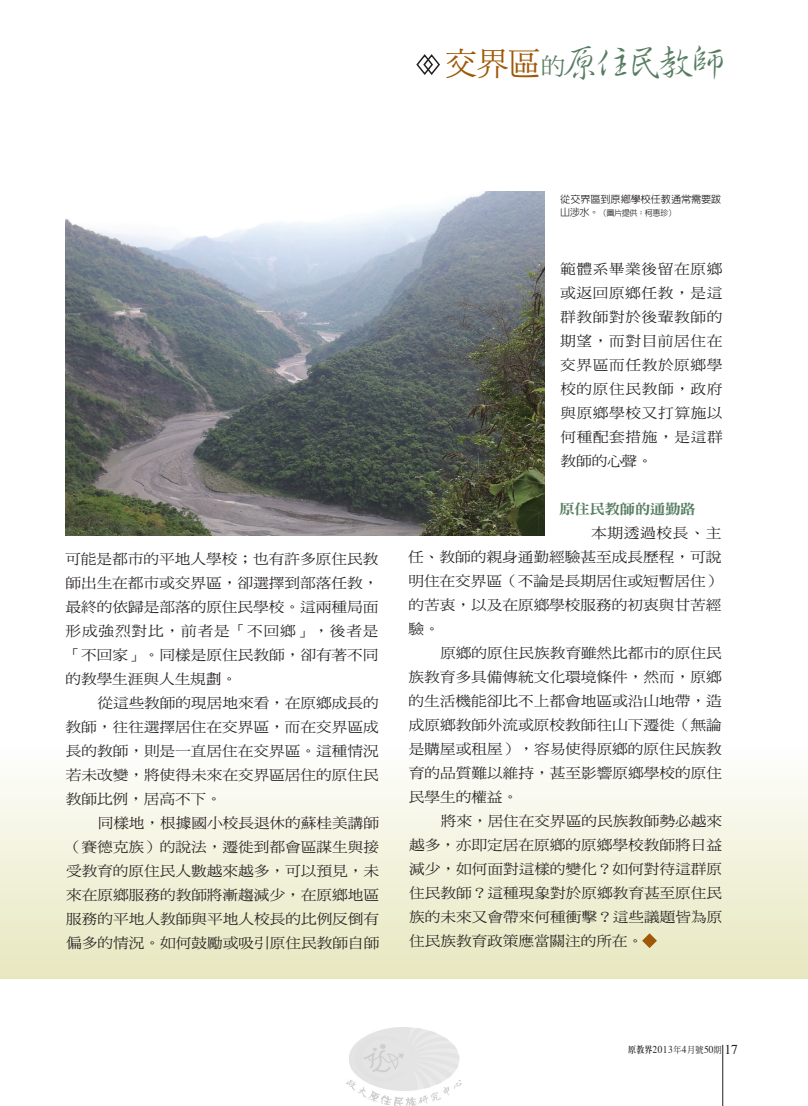
<style>
.page{position:relative;width:808px;height:1106px;background:#fff}
.page>*{position:absolute;margin:0;border:0;box-sizing:border-box;transform-origin:0 0}
.t1{font:500 38.7px "AR Xing Shu B5";letter-spacing:-.18em;color:#577d61}
.t2{font:14.1px/24px "DF Ming Std W5";letter-spacing:-.005em;color:#231f20;text-align:justify;scale:1.11 1}
.t3{font:14.1px "DF Ming Std W5";letter-spacing:.05em;color:#231f20;scale:1.11 1}
.t4{font:14.1px "DF Ming Std W9";letter-spacing:-.04em;color:#577d61;scale:1.11 1}
.t5{font:10.5px "Times";letter-spacing:.05em;color:#231f20;scale:.9 1}
.t6{font:500 10.2px "AR Hei B5";letter-spacing:-.005em;color:#231f20}
.t7{font:500 8.1px "AR Hei B5";letter-spacing:-.05em;color:#231f20}
.s1{font-family:"DF Ming Std W5";font-weight:400;font-size:32.25px;color:#9e5807}
.s2{font-family:"DF Ming Std W5";font-weight:400;font-size:24.15px}
.s3{font-size:10.2px}
.s4{font-family:"AR Ming B5";font-weight:800;font-size:9px}
.s5{font-family:"DF Ming Std W5";font-size:9px}
.s6{font-size:13.5px}
</style>
<div class="page">
<hr style="left:722px;top:1044px;width:1px;height:62px;background:#231f20">
<div style="left:0;top:746px;width:808px;height:232px;background:linear-gradient(to bottom,#fefefd,#e8e7bf)"></div>
<svg style="left:642px;top:933px;width:15px;height:15px"></svg>
<img style="left:65px;top:191px;width:479px;height:344px">
<svg style="left:416px;top:54px;width:24px;height:21px"></svg>
<img style="left:347px;top:1027px;width:114px;height:79px">
<p class="t1" style="left:445px;top:43px;width:284px"><span class="s1">交界區</span><span class="s2">的</span>原住民教師</p>
<p class="t2" style="left:65px;top:547px;width:284px">可能是都市的平地人學校；也有許多原住民教</p>
<p class="t2" style="left:65px;top:571px;width:284px">師出生在都市或交界區，卻選擇到部落任教，</p>
<p class="t2" style="left:65px;top:595px;width:284px">最終的依歸是部落的原住民學校。這兩種局面</p>
<p class="t3" style="left:65px;top:623px;width:284px">形成強烈對比，前者是「不回鄉」，後者是</p>
<p class="t2" style="left:65px;top:643px;width:284px">「不回家」。同樣是原住民教師，卻有著不同</p>
<p class="t2" style="left:66px;top:667px;width:156px">的教學生涯與人生規劃。</p>
<p class="t2" style="left:97px;top:691px;width:255px">從這些教師的現居地來看，在原鄉成長的</p>
<p class="t2" style="left:66px;top:715px;width:284px">教師，往往選擇居住在交界區，而在交界區成</p>
<p class="t2" style="left:66px;top:739px;width:284px">長的教師，則是一直居住在交界區。這種情況</p>
<p class="t2" style="left:66px;top:763px;width:284px">若未改變，將使得未來在交界區居住的原住民</p>
<p class="t2" style="left:66px;top:787px;width:142px">教師比例，居高不下。</p>
<p class="t2" style="left:98px;top:811px;width:255px">同樣地，根據國小校長退休的蘇桂美講師</p>
<p class="t2" style="left:66px;top:835px;width:284px">（賽德克族）的說法，遷徙到都會區謀生與接</p>
<p class="t2" style="left:66px;top:859px;width:284px">受教育的原住民人數越來越多，可以預見，未</p>
<p class="t2" style="left:66px;top:883px;width:284px">來在原鄉服務的教師將漸趨減少，在原鄉地區</p>
<p class="t2" style="left:66px;top:907px;width:284px">服務的平地人教師與平地人校長的比例反倒有</p>
<p class="t2" style="left:66px;top:931px;width:284px">偏多的情況。如何鼓勵或吸引原住民教師自師</p>
<p class="t6" style="left:560px;top:194px;width:163px">從交界區到原鄉學校任教通常需要跋</p>
<p class="t7" style="left:560px;top:209px;width:117px"><span class="s3">山涉水。</span>（圖片提供：柯惠珍）</p>
<p class="t2" style="left:560px;top:256px;width:148px">範體系畢業後留在原鄉或返回原鄉任教，是這群教師對於後輩教師的期望，而對目前居住在交界區而任教於原鄉學校的原住民教師，政府與原鄉學校又打算施以何種配套措施，是這群教師的心聲。</p>
<p class="t4" style="left:559px;top:501px;width:125px">原住民教師的通勤路</p>
<p class="t2" style="left:591px;top:520px;width:119px">本期透過校長、主</p>
<p class="t2" style="left:408px;top:544px;width:284px">任、教師的親身通勤經驗甚至成長歷程，可說</p>
<p class="t2" style="left:408px;top:568px;width:284px">明住在交界區（不論是長期居住或短暫居住）</p>
<p class="t2" style="left:408px;top:592px;width:284px">的苦衷，以及在原鄉學校服務的初衷與甘苦經</p>
<p class="t2" style="left:408px;top:616px;width:30px">驗。</p>
<p class="t2" style="left:440px;top:640px;width:255px">原鄉的原住民族教育雖然比都市的原住民</p>
<p class="t2" style="left:409px;top:664px;width:284px">族教育多具備傳統文化環境條件，然而，原鄉</p>
<p class="t2" style="left:409px;top:688px;width:284px">的生活機能卻比不上都會地區或沿山地帶，造</p>
<p class="t2" style="left:409px;top:712px;width:284px">成原鄉教師外流或原校教師往山下遷徙（無論</p>
<p class="t2" style="left:409px;top:736px;width:284px">是購屋或租屋），容易使得原鄉的原住民族教</p>
<p class="t2" style="left:409px;top:760px;width:284px">育的品質難以維持，甚至影響原鄉學校的原住</p>
<p class="t2" style="left:409px;top:784px;width:100px">民學生的權益。</p>
<p class="t2" style="left:441px;top:808px;width:255px">將來，居住在交界區的民族教師勢必越來</p>
<p class="t2" style="left:409px;top:832px;width:284px">越多，亦即定居在原鄉的原鄉學校教師將日益</p>
<p class="t2" style="left:409px;top:856px;width:284px">減少，如何面對這樣的變化？如何對待這群原</p>
<p class="t2" style="left:409px;top:880px;width:284px">住民教師？這種現象對於原鄉教育甚至原住民</p>
<p class="t2" style="left:409px;top:904px;width:284px">族的未來又會帶來何種衝擊？這些議題皆為原</p>
<p class="t2" style="left:409px;top:928px;width:212px">住民族教育政策應當關注的所在。</p>
<p class="t5" style="left:628px;top:1042px;width:123px"><span class="s4">原教界</span>2013<span class="s5">年</span>4<span class="s5">月號</span>50<span class="s5">期</span> <span class="s6">17</span></p>
</div>
